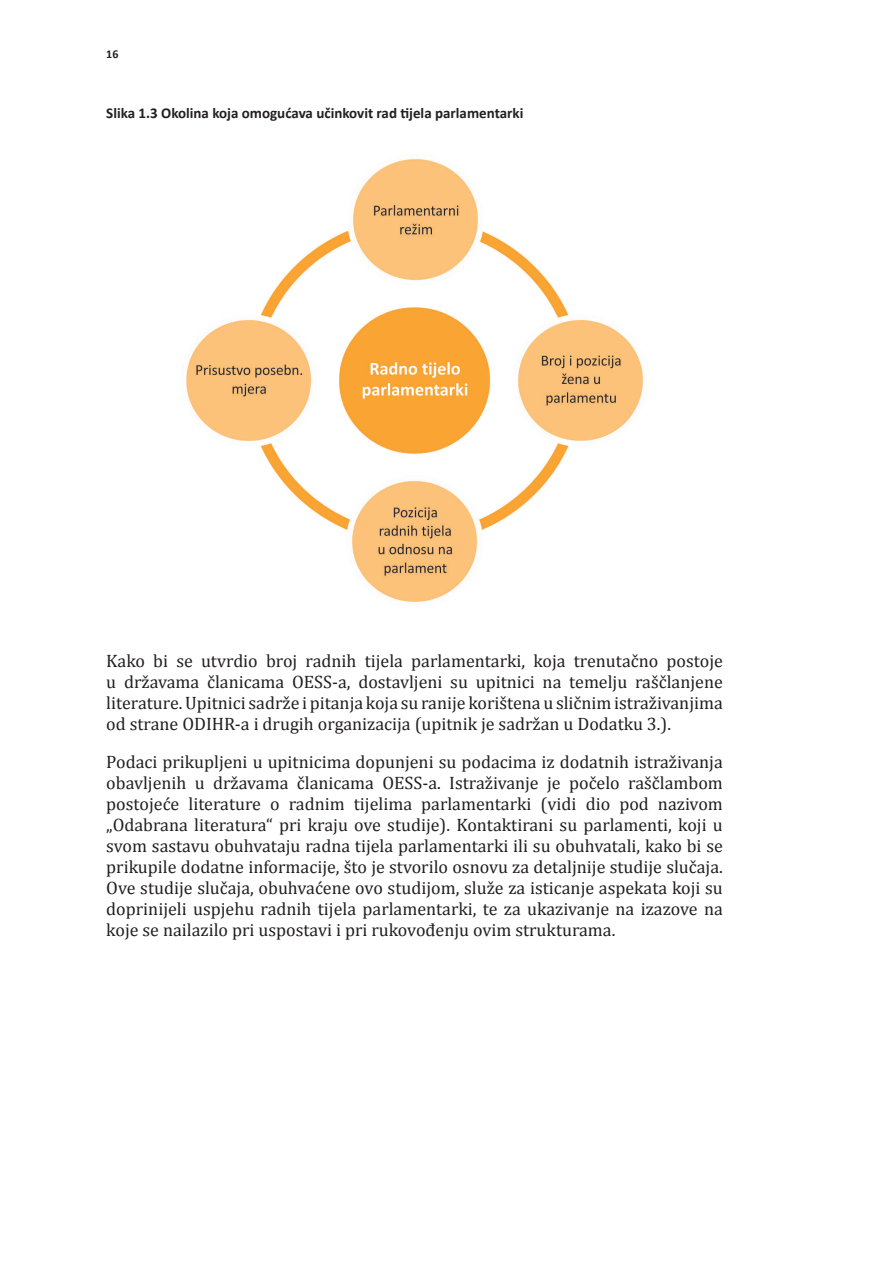
<style>
.page{position:relative;width:893px;height:1263px;background:#fff}
.page>*{position:absolute;margin:0;border:0;box-sizing:border-box;transform-origin:0 0}
.t1{font:18px/21px "Cambria";color:#231f20;text-align:justify}
.t2{font:700 15px "Calibri";color:#231f20}
.t3{font:700 12px "Calibri";color:#231f20}
</style>
<div class="page">
<img style="left:186px;top:159px;width:457px;height:443px">
<p class="t3" style="left:106px;top:46px;width:14px">16</p>
<p class="t2" style="left:106px;top:103px;width:419px">Slika 1.3 Okolina koja omogućava učinkovit rad tijela parlamentarki</p>
<p class="t1" style="left:106px;top:650px;width:618px">Kako bi se utvrdio broj radnih tijela parlamentarki, koja trenutačno postoje u državama članicama OESS-a, dostavljeni su upitnici na temelju raščlanjene literature. Upitnici sadrže i pitanja koja su ranije korištena u sličnim istraživanjima od strane ODI HR-a i drugih organizacija (upitnik je sadržan u Dodatku 3.).</p>
<p class="t1" style="left:106px;top:751px;width:618px">Podaci prikupljeni u upitnicima dopunjeni su podacima iz dodatnih istraživanja obavljenih u državama članicama OESS-a. Istraživanje je počelo raščlambom postojeće literature o radnim tijelima parlamentarki (vidi dio pod nazivom „Odabrana literatura“ pri kraju ove studije). Kontaktirani su parlamenti, koji u svom sastavu obuhvataju radna tijela parlamentarki ili su obuhvatali, kako bi se prikupile dodatne informacije, što je stvorilo osnovu za detaljnije studije slučaja.<br>Ove studije slučaja, obuhvaćene ovo studijom, služe za isticanje aspekata koji su doprinijeli uspjehu radnih tijela parlamentarki, te za ukazivanje na izazove na koje se nailazilo pri uspostavi i pri rukovođenju ovim strukturama.</p>
</div>
